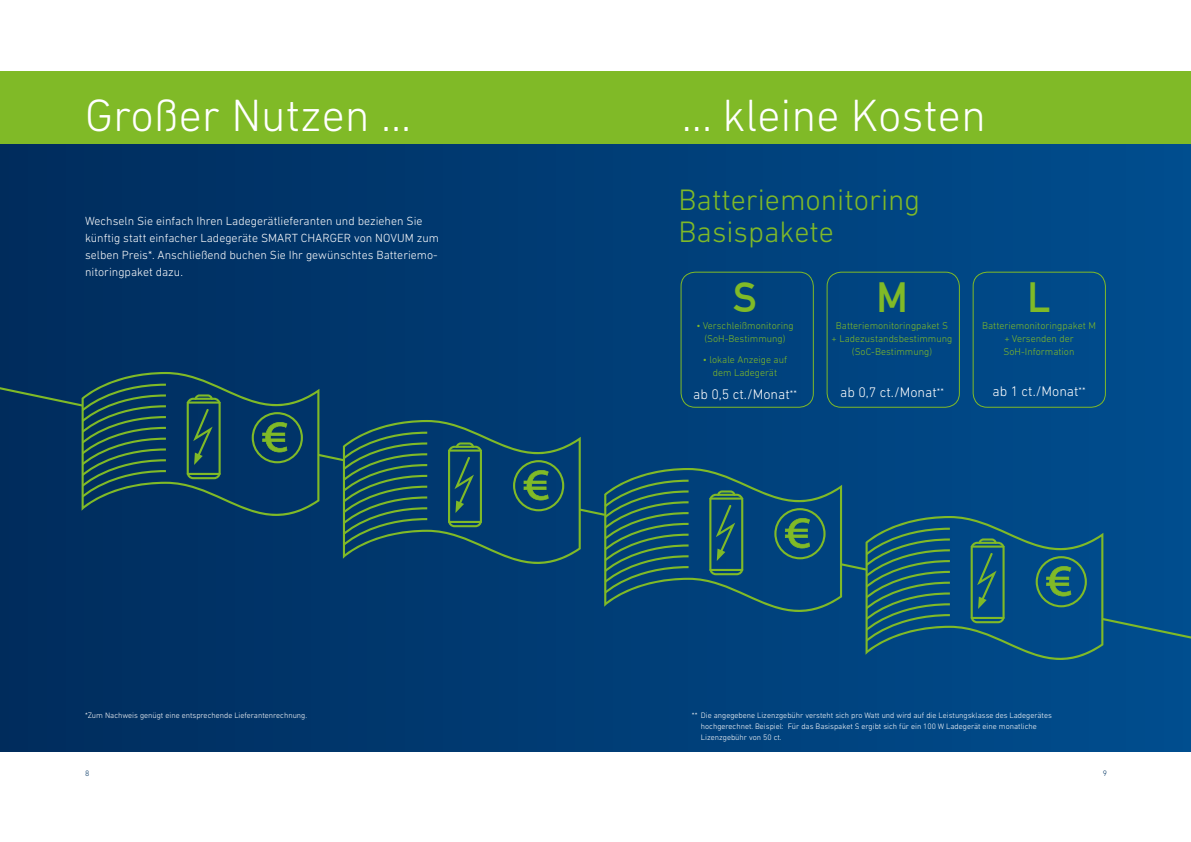
<style>
.page{position:relative;width:1191px;height:842px;background:#fff}
.page>*{position:absolute;margin:0;border:0;box-sizing:border-box;transform-origin:0 0}
.t1{font:300 46px "DIN Next LT Pro";color:#fff}
.t2{font:700 41.4px "DIN Alternate";color:#80ba27}
.t3{font:300 30.1px/31.8px "DIN Next LT Pro";color:#80ba27}
.t4{font:300 14.1px "DIN Next LT Pro";color:#fff}
.t5{font:300 12px/17px "DIN Next LT Pro";color:#fff}
.t6{font:300 10px/13px "DIN Next LT Pro";color:#80ba27;text-align:center}
.t7{font:300 8px/11px "DIN Next LT Pro";color:#fff}
.t8{font:300 8px "DIN Next LT Pro";color:#003462}
.s1{font-size:10px}
</style>
<div class="page">
<div style="left:0;top:71px;width:1191px;height:74px;background:#80ba27"></div>
<div style="left:0;top:145px;width:1191px;height:606px;background:linear-gradient(to right,#002c5d,#004e8e)"></div>
<div style="left:972px;top:272px;width:134px;height:136px;border:1px solid #80ba27;border-radius:14px"></div>
<div style="left:680px;top:272px;width:134px;height:136px;border:1px solid #80ba27;border-radius:14px"></div>
<div style="left:826px;top:272px;width:134px;height:136px;border:1px solid #80ba27;border-radius:14px"></div>
<svg style="left:0;top:372px;width:1191px;height:296px;background:#064371"></svg>
<h1 class="t1" style="left:85px;top:89px;width:328px">Großer Nutzen ...</h1>
<h1 class="t1" style="left:682px;top:89px;width:305px">... kleine Kosten</h1>
<h3 class="t5" style="left:85px;top:212px;width:355px">Wechseln Sie einfach Ihren Ladegerätlieferanten und beziehen Sie künftig statt einfacher Ladegeräte SMART CHARGER von NOVUM zum selben Preis*. Anschließend buchen Sie Ihr gewünschtes Batteriemo&shy;nitoringpaket dazu.</h3>
<h3 class="t3" style="left:678px;top:183px;width:243px">Batteriemonitoring<br>Basispakete</h3>
<h2 class="t2" style="left:733px;top:266px;width:25px">S</h2>
<p class="t6" style="left:696px;top:319px;width:99px">• Verschleißmonitoring (SoH-Bestimmung)</p>
<p class="t6" style="left:703px;top:353px;width:86px">• lokale Anzeige auf dem Ladegerät</p>
<h3 class="t4" style="left:693px;top:386px;width:105px">ab 0,5 ct./Monat<span class="s1">**</span></h3>
<h2 class="t2" style="left:876px;top:266px;width:33px">M</h2>
<p class="t6" style="left:831px;top:319px;width:122px">Batteriemonitoringpaket S<br>+ Ladezustandsbestimmung (SoC-Bestimmung)</p>
<h3 class="t4" style="left:840px;top:384px;width:105px">ab 0,7 ct./Monat<span class="s1">**</span></h3>
<h2 class="t2" style="left:1027px;top:266px;width:24px">L</h2>
<p class="t6" style="left:982px;top:319px;width:115px">Batteriemonitoringpaket M + Versenden der<br>SoH-Information</p>
<h3 class="t4" style="left:992px;top:383px;width:95px">ab 1 ct./Monat<span class="s1">**</span></h3>
<p class="t7" style="left:85px;top:709px;width:224px">*Zum Nachweis genügt eine entsprechende Lieferantenrechnung.</p>
<p class="t7" style="left:701px;top:709px;width:352px;text-indent:-9px">** Die angegebene Lizenzgebühr versteht sich pro Watt und wird auf die Leistungsklasse des Ladegerätes hochgerechnet. Beispiel: Für das Basispaket S ergibt sich für ein 100 W Ladegerät eine monatliche<br>Lizenzgebühr von 50 ct.</p>
<p class="t8" style="left:85px;top:768px;width:6px">8</p>
<p class="t8" style="left:1103px;top:768px;width:6px">9</p>
</div>
